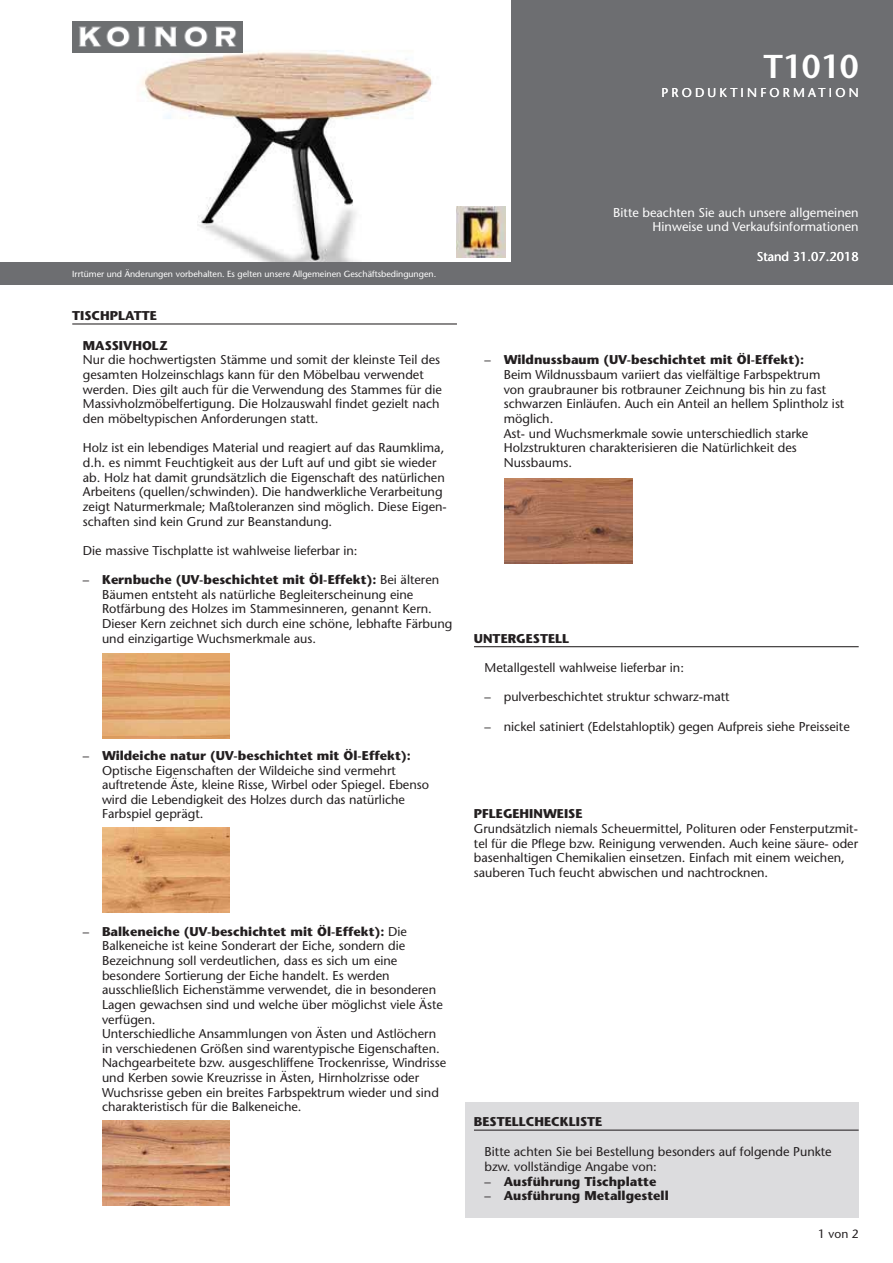
<style>
.page{position:relative;width:893px;height:1263px;background:#fff}
.page>*{position:absolute;margin:0;border:0;box-sizing:border-box;transform-origin:0 0}
.t1{font:600 33px "Stone Sans";color:#fff}
.t2{font:12.75px/14.7px "Stone Sans";color:#231f20}
.t3{font:700 12.75px "Stone Sans";color:#231f20}
.t4{font:12.75px/14.7px "Stone Sans";color:#fff;text-align:right}
.t5{font:12.75px "Stone Sans";letter-spacing:.25em;color:#fff}
.t6{font:12px "Stone Sans";color:#231f20}
.t7{font:8.85px "Stone Sans";color:#fff}
.s1{font-weight:700}
.s2{font-weight:400}
</style>
<div class="page">
<div style="left:0;top:0;width:893px;height:285px;background:#6d6e71"></div>
<img style="left:0;top:0;width:510px;height:262px">
<img style="left:72px;top:21px;width:170px;height:31px">
<img style="left:457px;top:206px;width:49px;height:51px">
<hr style="left:72px;top:323px;width:385px;height:2px;background:#231f20">
<div style="left:465px;top:1102px;width:394px;height:116px;background:#dcdcde"></div>
<hr style="left:474px;top:1130px;width:385px;height:1px;background:#231f20">
<hr style="left:474px;top:646px;width:385px;height:1px;background:#231f20">
<img style="left:102px;top:653px;width:128px;height:85px">
<img style="left:102px;top:1121px;width:128px;height:85px">
<img style="left:505px;top:478px;width:127px;height:85px">
<img style="left:102px;top:828px;width:128px;height:85px">
<h1 class="t1" style="left:763px;top:54px;width:97px">T1010</h1>
<p class="t5" style="left:661px;top:88px;width:199px">PRODUKTINFORMATION</p>
<p class="t7" style="left:72px;top:270px;width:365px">Irrtümer und Änderungen vorbehalten. Es gelten unsere Allgemeinen Geschäftsbedingungen.</p>
<p class="t3" style="left:72px;top:311px;width:86px">TISCHPLATTE</p>
<p class="t3" style="left:83px;top:340px;width:86px">MASSIVHOLZ</p>
<p class="t2" style="left:83px;top:354px;width:361px">Nur die hochwertigsten Stämme und somit der kleinste Teil des gesamten Holzeinschlags kann für den Möbelbau verwendet werden. Dies gilt auch für die Verwendung des Stammes für die Massivholzmöbelfertigung. Die Holzauswahl findet gezielt nach den möbeltypischen Anforderungen statt.</p>
<p class="t2" style="left:83px;top:442px;width:365px">Holz ist ein lebendiges Material und reagiert auf das Raumklima, d.h. es nimmt Feuchtigkeit aus der Luft auf und gibt sie wieder ab. Holz hat damit grundsätzlich die Eigenschaft des natürlichen Arbeitens (quellen/schwinden). Die handwerkliche Verarbeitung zeigt Naturmerkmale; Maßtoleranzen sind möglich. Diese Eigen&shy;schaften sind kein Grund zur Beanstandung.</p>
<p class="t2" style="left:83px;top:544px;width:276px">Die massive Tischplatte ist wahlweise lieferbar in:</p>
<p class="t2" style="left:102px;top:574px;width:352px;text-indent:-19px">– <span class="s1">Kernbuche (UV-beschichtet mit Öl-Effekt):</span> Bei älteren Bäumen entsteht als natürliche Begleiterscheinung eine Rotfärbung des Holzes im Stammesinneren, genannt Kern.<br>Dieser Kern zeichnet sich durch eine schöne, lebhafte Färbung und einzigartige Wuchsmerkmale aus.</p>
<p class="t2" style="left:102px;top:749px;width:329px;text-indent:-19px">– <span class="s1">Wildeiche natur (UV-beschichtet mit Öl-Effekt):<br></span>Optische Eigenschaften der Wildeiche sind vermehrt auftretende Äste, kleine Risse, Wirbel oder Spiegel. Ebenso wird die Lebendigkeit des Holzes durch das natürliche Farbspiel geprägt.</p>
<p class="t2" style="left:102px;top:925px;width:346px;text-indent:-19px">– <span class="s1">Balkeneiche (UV-beschichtet mit Öl-Effekt):</span> Die Balkeneiche ist keine Sonderart der Eiche, sondern die Bezeichnung soll verdeutlichen, dass es sich um eine besondere Sortierung der Eiche handelt. Es werden ausschließlich Eichenstämme verwendet, die in besonderen Lagen gewachsen sind und welche über möglichst viele Äste verfügen.<br>Unterschiedliche Ansammlungen von Ästen und Astlöchern in verschiedenen Größen sind warentypische Eigenschaften.<br>Nachgearbeitete bzw. ausgeschliffene Trockenrisse, Windrisse und Kerben sowie Kreuzrisse in Ästen, Hirnholzrisse oder Wuchsrisse geben ein breites Farbspektrum wieder und sind charakteristisch für die Balkeneiche.</p>
<p class="t4" style="left:613px;top:206px;width:247px">Bitte beachten Sie auch unsere allgemeinen<br>Hinweise und Verkaufsinformationen</p>
<p class="t4" style="left:757px;top:251px;width:103px">Stand 31.07.2018</p>
<p class="t2" style="left:504px;top:354px;width:342px;text-indent:-19px">– <span class="s1">Wildnussbaum (UV-beschichtet mit Öl-Effekt):<br></span>Beim Wildnussbaum variiert das vielfältige Farbspektrum von graubrauner bis rotbrauner Zeichnung bis hin zu fast schwarzen Einläufen. Auch ein Anteil an hellem Splintholz ist möglich.<br>Ast- und Wuchsmerkmale sowie unterschiedlich starke Holzstrukturen charakterisieren die Natürlichkeit des Nussbaums.</p>
<p class="t3" style="left:474px;top:633px;width:97px">UNTERGESTELL</p>
<p class="t2" style="left:485px;top:662px;width:201px">Metallgestell wahlweise lieferbar in:</p>
<p class="t2" style="left:485px;top:691px;width:247px">– pulverbeschichtet struktur schwarz-matt</p>
<p class="t2" style="left:485px;top:720px;width:367px">– nickel satiniert (Edelstahloptik) gegen Aufpreis siehe Preisseite</p>
<p class="t3" style="left:474px;top:809px;width:110px">PFLEGEHINWEISE</p>
<p class="t2" style="left:474px;top:823px;width:386px">Grundsätzlich niemals Scheuermittel, Polituren oder Fensterputzmit&shy;tel für die Pflege bzw. Reinigung verwenden. Auch keine säure- oder basenhaltigen Chemikalien einsetzen. Einfach mit einem weichen, sauberen Tuch feucht abwischen und nachtrocknen.</p>
<p class="t3" style="left:474px;top:1117px;width:130px">BESTELLCHECKLISTE</p>
<p class="t2" style="left:484px;top:1146px;width:349px">Bitte achten Sie bei Bestellung besonders auf folgende Punkte bzw. vollständige Angabe von:</p>
<p class="t3" style="left:484px;top:1176px;width:173px"><span class="s2">–</span> Ausführung Tischplatte</p>
<p class="t3" style="left:484px;top:1191px;width:186px"><span class="s2">–</span> Ausführung Metallgestell</p>
<p class="t6" style="left:818px;top:1229px;width:42px">1 von 2</p>
</div>
